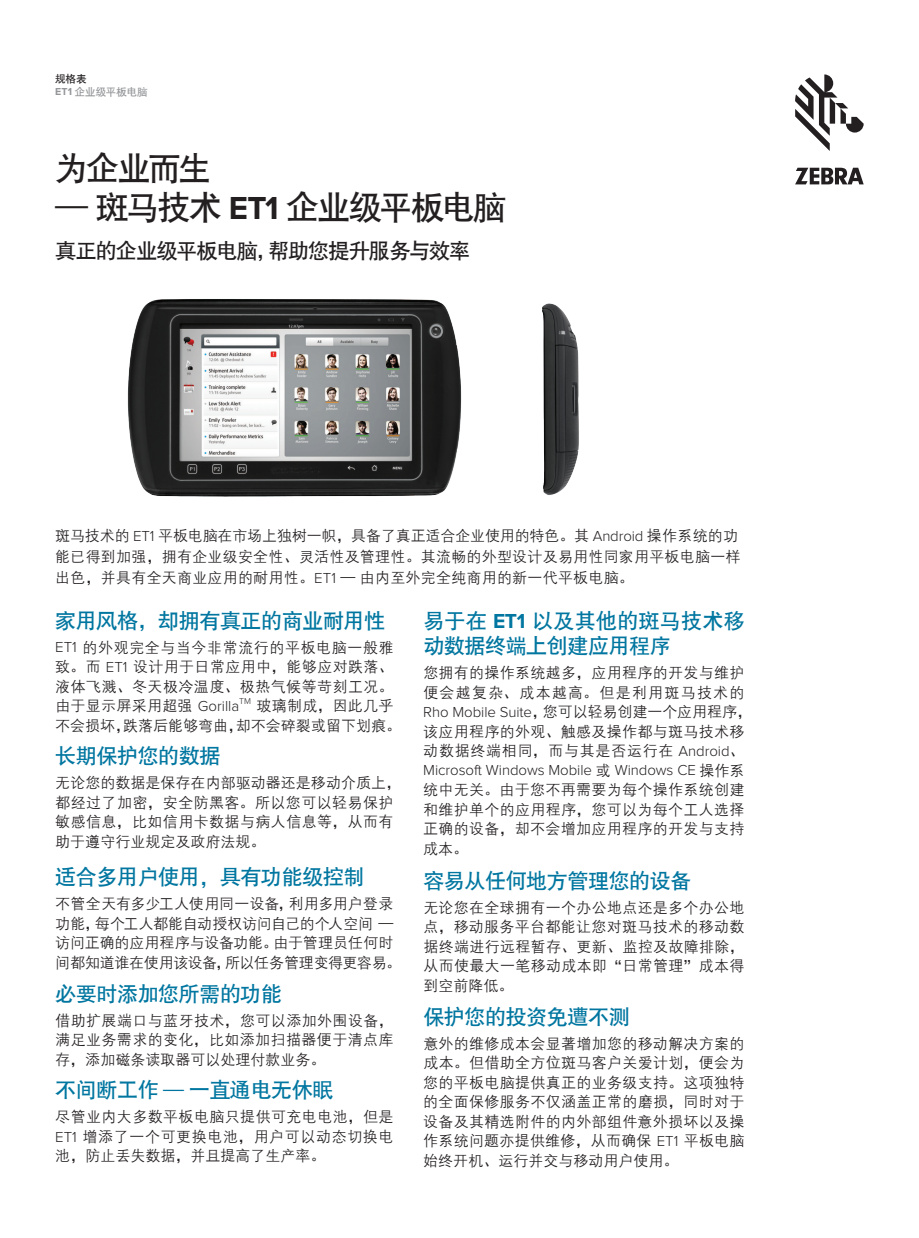
<style>
.page{position:relative;width:919px;height:1238px;background:#fff}
.page>*{position:absolute;margin:0;border:0;box-sizing:border-box;transform-origin:0 0}
.t1{font:33px/38.7px "H Yb 1 gj";letter-spacing:-.06em;color:#231f20}
.t2{font:21px/25.5px "H Yb 1 gj";letter-spacing:-.02em;color:#0076a0}
.t3{font:21px "H Yb 1 gj";letter-spacing:-.04em;color:#231f20}
.t4{font:15px/19.5px "H Yg 2 gj";letter-spacing:.02em;color:#231f20}
.t5{font:15px/19.5px "H Yg 2 gj";letter-spacing:-.01em;color:#231f20}
.t6{font:300 15px "Proxima Nova";letter-spacing:-.005em;color:#231f20}
.t7{font:10.5px/12.6px "H Yb 1 gj";letter-spacing:-.005em;color:#939598}
.s1{color:#231f20}
.s2{font-family:"Proxima Nova";font-weight:700}
.s3{font-family:"H Yg 2 gj"}
.s4{font-family:"Sim Hei"}
.s5{font-family:"Proxima Nova";font-weight:300}
.s6{font-family:"Sim Hei";font-weight:400}
.s7{font-family:"H Yg 2 gj";font-weight:400}
</style>
<div class="page">
<img style="left:542px;top:303px;width:37px;height:192px">
<svg style="left:795px;top:74px;width:68px;height:77px"></svg>
<svg style="left:795px;top:168px;width:68px;height:16px"></svg>
<img style="left:127px;top:299px;width:335px;height:198px">
<p class="t7" style="left:55px;top:72px;width:94px"><span class="s1">规格表<br></span><span class="s2">ET1</span> 企业级平板电脑</p>
<h1 class="t1" style="left:55px;top:149px;width:452px">为企业而生<br><span class="s3">─</span> 斑马技术 <span class="s2">ET1</span> 企业级平板电脑</h1>
<h2 class="t3" style="left:55px;top:240px;width:416px">真正的企业级平板电脑<span class="s4">，</span>帮助您提升服务与效率</h2>
<p class="t4" style="left:55px;top:524px;width:686px;line-height:21px">斑马技术的 <span class="s5">ET1</span> 平板电脑在市场上独树一帜<span class="s4">，</span>具备了真正适合企业使用的特色<span class="s4">。</span>其 <span class="s5">Android</span> 操作系统的功能已得到加强<span class="s4">，</span>拥有企业级安全性<span class="s4">、</span>灵活性及管理性<span class="s4">。</span>其流畅的外型设计及易用性同家用平板电脑一样出色<span class="s4">，</span>并具有全天商业应用的耐用性<span class="s4">。</span><span class="s5">ET1</span> <span class="s4">—</span> 由内至外完全纯商用的新一代平板电脑<span class="s4">。</span></p>
<h2 class="t2" style="left:55px;top:607px;width:331px">家用风格<span class="s4">，</span>却拥有真正的商业耐用性</h2>
<p class="t4" style="left:55px;top:637px;width:347px"><span class="s5">ET1</span> 的外观完全与当今非常流行的平板电脑一般雅致<span class="s4">。</span>而 <span class="s5">ET1</span> 设计用于日常应用中<span class="s4">，</span>能够应对跌落<span class="s4">、</span>液体飞溅<span class="s4">、</span>冬天极冷温度<span class="s4">、</span>极热气候等苛刻工况<span class="s4">。</span>由于显示屏采用超强 <span class="s5">Gorilla</span><sup>TM</sup> 玻璃制成<span class="s4">，</span>因此几乎不会损坏<span class="s4">，</span>跌落后能够弯曲<span class="s4">，</span>却不会碎裂或留下划痕<span class="s4">。</span></p>
<h2 class="t2" style="left:55px;top:743px;width:167px">长期保护您的数据</h2>
<p class="t4" style="left:55px;top:773px;width:347px">无论您的数据是保存在内部驱动器还是移动介质上<span class="s4">，</span>都经过了加密<span class="s4">，</span>安全防黑客<span class="s4">。</span>所以您可以轻易保护敏感信息<span class="s4">，</span>比如信用卡数据与病人信息等<span class="s4">，</span>从而有助于遵守行业规定及政府法规<span class="s4">。</span></p>
<h2 class="t2" style="left:55px;top:864px;width:311px">适合多用户使用<span class="s4">，</span>具有功能级控制</h2>
<p class="t5" style="left:55px;top:893px;width:347px">不管全天有多少工人使用同一设备<span class="s4">，</span>利用多用户登录功能<span class="s4">，</span>每个工人都能自动授权访问自己的个人空间 <span class="s4">—</span>访问正确的应用程序与设备功能<span class="s4">。</span>由于管理员任何时间都知道谁在使用该设备<span class="s4">，</span>所以任务管理变得更容易<span class="s4">。</span></p>
<h2 class="t2" style="left:55px;top:980px;width:228px">必要时添加您所需的功能</h2>
<p class="t4" style="left:55px;top:1010px;width:340px;text-align:justify">借助扩展端口与蓝牙技术<span class="s4">，</span>您可以添加外围设备<span class="s4">，</span>满足业务需求的变化<span class="s4">，</span>比如添加扫描器便于清点库存<span class="s4">，</span>添加磁条读取器可以处理付款业务<span class="s4">。</span></p>
<h2 class="t2" style="left:55px;top:1077px;width:279px">不间断工作 <span class="s4">—</span> 一直通电无休眠</h2>
<p class="t4" style="left:55px;top:1106px;width:340px;text-align:justify">尽管业内大多数平板电脑只提供可充电电池<span class="s4">，</span>但是<span class="s5">ET1</span> 增添了一个可更换电池<span class="s4">，</span>用户可以动态切换电池<span class="s4">，</span>防止丢失数据<span class="s4">，</span>并且提高了生产率<span class="s4">。</span></p>
<h2 class="t2" style="left:423px;top:607px;width:323px">易于在 <span class="s2">ET1</span> 以及其他的斑马技术移动数据终端上创建应用程序</h2>
<p class="t4" style="left:423px;top:662px;width:323px">您拥有的操作系统越多<span class="s4">，</span>应用程序的开发与维护便会越复杂<span class="s4">、</span>成本越高<span class="s4">。</span>但是利用斑马技术的</p>
<p class="t6" style="left:423px;top:705px;width:330px">Rho Mobile Suite<span class="s6">，</span><span class="s7">您可以轻易创建一个应用程序</span><span class="s6">，</span></p>
<p class="t4" style="left:423px;top:721px;width:323px">该应用程序的外观<span class="s4">、</span>触感及操作都与斑马技术移动数据终端相同<span class="s4">，</span>而与其是否运行在 <span class="s5">Android</span><span class="s4">、</span></p>
<p class="t6" style="left:423px;top:763px;width:323px">Microsoft Windows Mobile <span class="s7">或</span> Windows CE <span class="s7">操作系</span></p>
<p class="t4" style="left:423px;top:779px;width:322px;text-align:justify">统中无关<span class="s4">。</span>由于您不再需要为每个操作系统创建和维护单个的应用程序<span class="s4">，</span>您可以为每个工人选择正确的设备<span class="s4">，</span>却不会增加应用程序的开发与支持成本<span class="s4">。</span></p>
<h2 class="t2" style="left:423px;top:867px;width:269px">容易从任何地方管理您的设备</h2>
<p class="t4" style="left:423px;top:897px;width:323px;text-align:justify">无论您在全球拥有一个办公地点还是多个办公地点<span class="s4">，</span>移动服务平台都能让您对斑马技术的移动数据终端进行远程暂存<span class="s4">、</span>更新<span class="s4">、</span>监控及故障排除<span class="s4">，</span>从而使最大一笔移动成本即<span class="s4">“</span>日常管理<span class="s4">”</span>成本得到空前降低<span class="s4">。</span></p>
<h2 class="t2" style="left:423px;top:1003px;width:208px">保护您的投资免遭不测</h2>
<p class="t4" style="left:423px;top:1033px;width:323px;text-align:justify">意外的维修成本会显著增加您的移动解决方案的成本<span class="s4">。</span>但借助全方位斑马客户关爱计划<span class="s4">，</span>便会为您的平板电脑提供真正的业务级支持<span class="s4">。</span>这项独特的全面保修服务不仅涵盖正常的磨损<span class="s4">，</span>同时对于设备及其精选附件的内外部组件意外损坏以及操作系统问题亦提供维修<span class="s4">，</span>从而确保 <span class="s5">ET1</span> 平板电脑始终开机<span class="s4">、</span>运行并交与移动用户使用<span class="s4">。</span></p>
</div>
